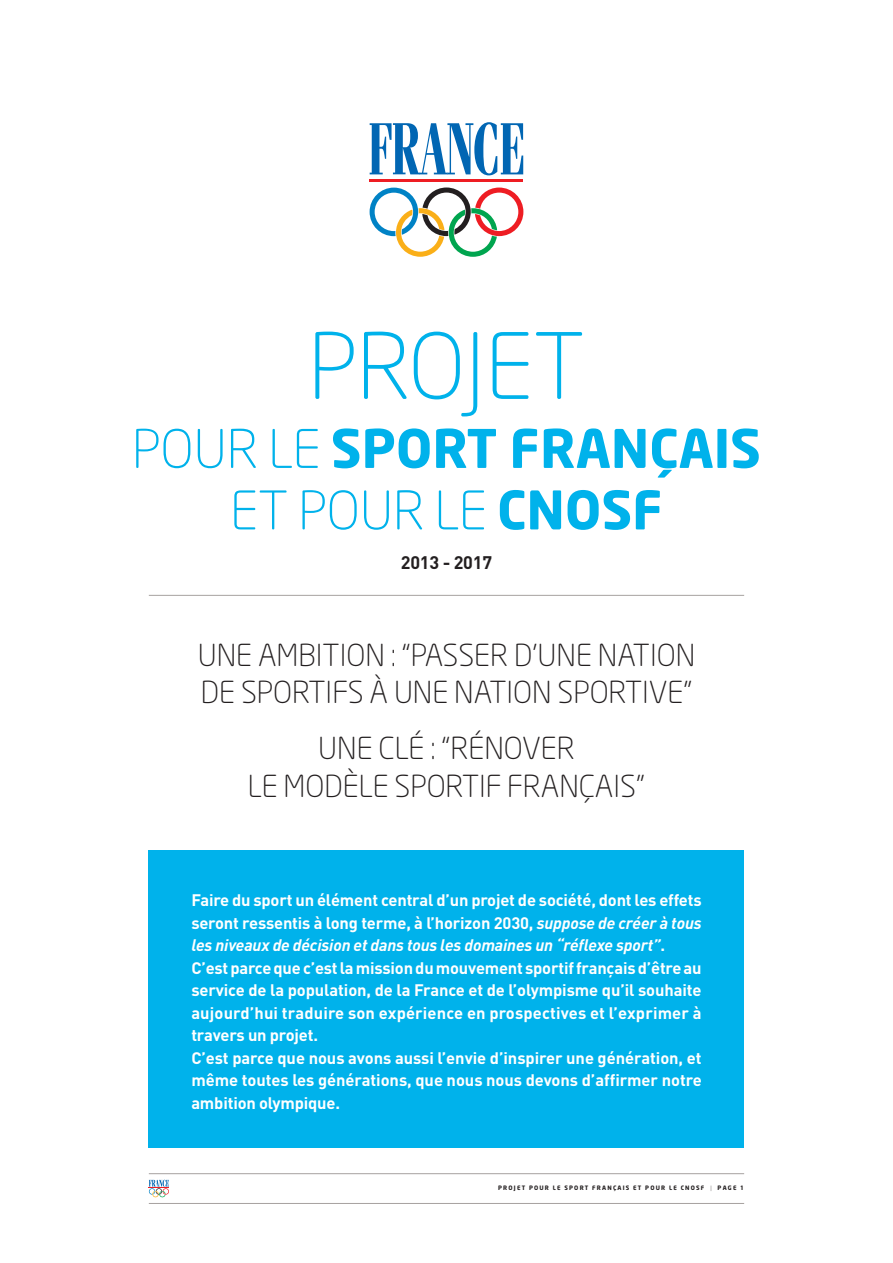
<style>
.page{position:relative;width:893px;height:1263px;background:#fff}
.page>*{position:absolute;margin:0;border:0;box-sizing:border-box;transform-origin:0 0}
.t1{font:300 90px "Neo Sans";color:#00b2eb}
.t2{font:700 52.5px/61.5px "Neo Sans";color:#00b2eb;text-align:center}
.t3{font:300 30px/37.5px "Neo Sans";color:#231f20}
.t4{font:700 18px "DIN";letter-spacing:-.01em;color:#231f20}
.t5{font:700 16.5px/22.5px "DIN";letter-spacing:-.01em;color:#fff}
.t6{font:italic 700 16.5px "DIN Pro";letter-spacing:-.01em;color:#fff}
.t7{font:700 6px "Neo Sans";letter-spacing:.2em;color:#231f20}
.s1{font-weight:300}
.s2{font-family:"DIN Pro";font-style:italic}
.s3{font-family:"DIN";font-style:normal}
</style>
<div class="page">
<div style="left:149px;top:850px;width:595px;height:298px;background:#00b2eb"></div>
<svg style="left:369px;top:187px;width:155px;height:70px"></svg>
<hr style="left:370px;top:179px;width:153px;height:3px;background:#ee1d23">
<svg style="left:370px;top:122px;width:153px;height:53px"></svg>
<hr style="left:149px;top:595px;width:595px;height:1px;background:#a7a2a0">
<hr style="left:149px;top:1203px;width:595px;height:1px;background:#a7a2a0">
<hr style="left:149px;top:1173px;width:595px;height:1px;background:#a7a2a0">
<svg style="left:149px;top:1180px;width:20px;height:17px"></svg>
<h1 class="t1" style="left:308px;top:315px;width:278px">PROJET</h1>
<h2 class="t2" style="left:132px;top:419px;width:630px"><span class="s1">POUR LE</span> SPORT FRANÇAIS<br><span class="s1">ET POUR LE</span> CNOSF</h2>
<p class="t4" style="left:401px;top:556px;width:93px">2013 - 2017</p>
<h3 class="t3" style="left:198px;top:636px;width:499px">UNE AMBITION : “PASSER D’UNE NATION<br>DE SPORTIFS À UNE NATION SPORTIVE”</h3>
<h3 class="t3" style="left:248px;top:730px;width:399px;text-align:center">UNE CLÉ : “RÉNOVER<br>LE MODÈLE SPORTIF FRANÇAIS”</h3>
<p class="t5" style="left:191px;top:891px;width:512px">Faire du sport un élément central d’un projet de société, dont les effets seront ressentis à long terme, à l’horizon 2030, <span class="s2">suppose de créer à tous</span></p>
<p class="t6" style="left:191px;top:936px;width:475px">les niveaux de décision et dans tous les domaines un “réflexe sport”<span class="s3">.</span></p>
<p class="t5" style="left:191px;top:958px;width:512px">C’est parce que c’est la mission du mouvement sportif français d’être au service de la population, de la France et de l’olympisme qu’il souhaite aujourd’hui traduire son expérience en prospectives et l’exprimer à travers un projet.<br>C’est parce que nous avons aussi l’envie d’inspirer une génération, et même toutes les générations, que nous nous devons d’affirmer notre ambition olympique.</p>
<p class="t7" style="left:498px;top:1185px;width:247px">PROJET POUR LE SPORT FRANÇAIS ET POUR LE CNOSF <span class="s1">|</span> PAGE 1</p>
</div>
